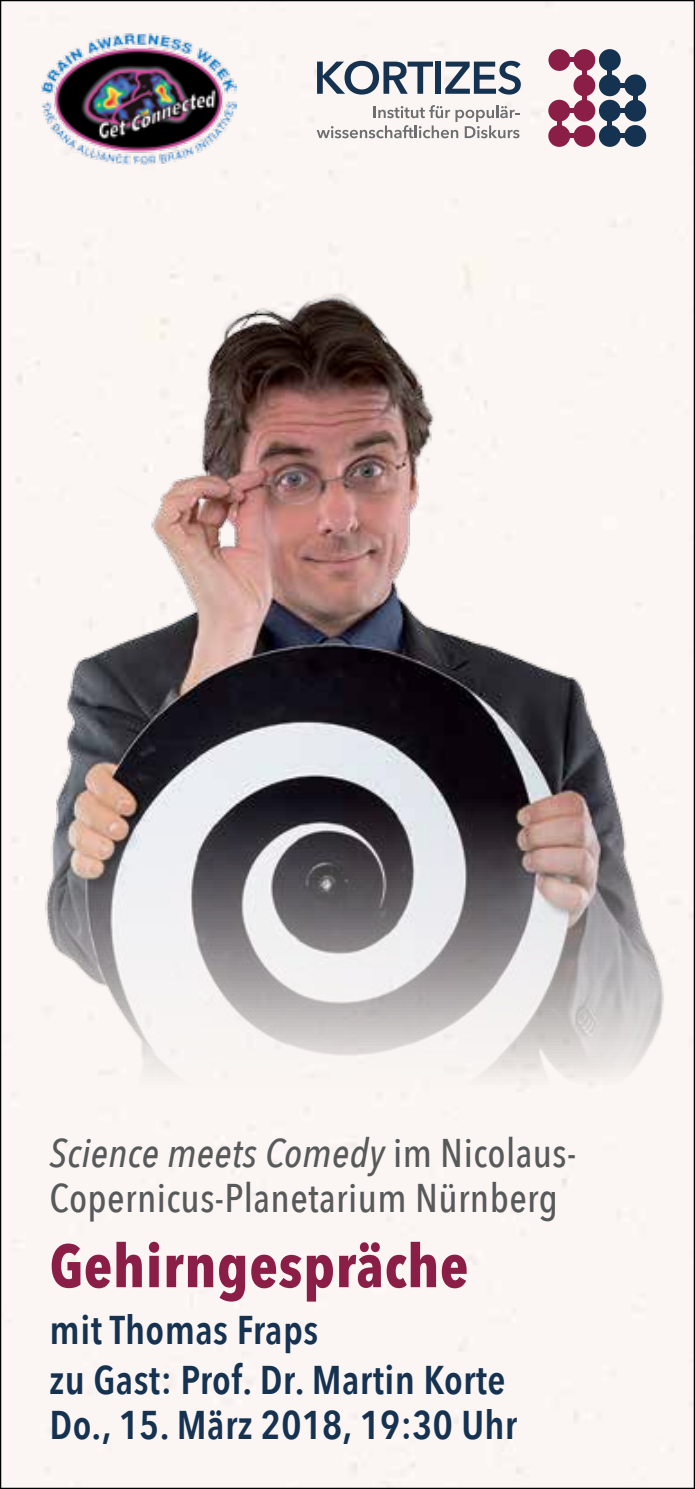
<style>
.page{position:relative;width:695px;height:1489px;background:#fff}
.page>*{position:absolute;margin:0;border:0;box-sizing:border-box;transform-origin:0 0}
.t1{font:700 60px "Avenir Next Condensed";letter-spacing:.01em;color:#8a1e47}
.t2{font:600 40px/50px "Avenir Next Condensed";letter-spacing:.01em;color:#163251}
.t3{font:500 40px/45px "Avenir Next Condensed";letter-spacing:.01em;color:#58595b}
.s1{font-style:italic}
</style>
<div class="page">
<div style="left:2px;top:2px;width:690px;height:1484px;background:#fbf6f3"></div>
<img style="left:2px;top:277px;width:690px;height:984px">
<svg style="left:316px;top:105px;width:203px;height:33px"></svg>
<svg style="left:317px;top:61px;width:116px;height:34px"></svg>
<div style="left:435px;top:62px;width:6px;height:32px;background:#163251"></div>
<svg style="left:445px;top:61px;width:75px;height:34px"></svg>
<div style="left:548px;top:49px;width:22px;height:22px;background:#8a1e47;border-radius:50%"></div>
<div style="left:573px;top:125px;width:22px;height:22px;background:#8a1e47;border-radius:50%"></div>
<div style="left:548px;top:125px;width:22px;height:22px;background:#8a1e47;border-radius:50%"></div>
<div style="left:573px;top:100px;width:22px;height:22px;background:#8a1e47;border-radius:50%"></div>
<div style="left:548px;top:100px;width:22px;height:22px;background:#8a1e47;border-radius:50%"></div>
<div style="left:573px;top:49px;width:22px;height:22px;background:#8a1e47;border-radius:50%"></div>
<div style="left:573px;top:74px;width:22px;height:22px;background:#8a1e47;border-radius:50%"></div>
<div style="left:598px;top:49px;width:22px;height:22px;background:#163251;border-radius:50%"></div>
<div style="left:598px;top:125px;width:22px;height:22px;background:#163251;border-radius:50%"></div>
<div style="left:624px;top:125px;width:22px;height:22px;background:#163251;border-radius:50%"></div>
<div style="left:598px;top:100px;width:22px;height:22px;background:#163251;border-radius:50%"></div>
<div style="left:624px;top:100px;width:22px;height:22px;background:#163251;border-radius:50%"></div>
<div style="left:598px;top:74px;width:22px;height:22px;background:#163251;border-radius:50%"></div>
<div style="left:624px;top:74px;width:22px;height:22px;background:#163251;border-radius:50%"></div>
<hr style="left:559px;top:58px;width:25px;height:4px;background:#8a1e47">
<hr style="left:559px;top:109px;width:25px;height:4px;background:#8a1e47">
<hr style="left:559px;top:134px;width:25px;height:4px;background:#8a1e47">
<hr style="left:582px;top:60px;width:4px;height:51px;background:#8a1e47">
<hr style="left:557px;top:111px;width:4px;height:25px;background:#8a1e47">
<hr style="left:609px;top:83px;width:26px;height:4px;background:#163251">
<hr style="left:609px;top:109px;width:26px;height:4px;background:#163251">
<hr style="left:609px;top:134px;width:26px;height:4px;background:#163251">
<hr style="left:633px;top:85px;width:4px;height:26px;background:#163251">
<hr style="left:607px;top:111px;width:4px;height:25px;background:#163251">
<hr style="left:607px;top:60px;width:4px;height:25px;background:#163251">
<img style="left:41px;top:33px;width:195px;height:132px">
<p class="t3" style="left:50px;top:1130px;width:528px"><span class="s1">Science meets Comedy</span> im Nicolaus-<br>Copernicus-Planetarium Nürnberg</p>
<h1 class="t1" style="left:50px;top:1229px;width:420px">Gehirngespräche</h1>
<p class="t2" style="left:50px;top:1303px;width:457px">mit Thomas Fraps<br>zu Gast: Prof. Dr. Martin Korte</p>
<p class="t2" style="left:50px;top:1398px;width:469px">Do., 15. März 2018, 19:30 Uhr</p>
</div>
